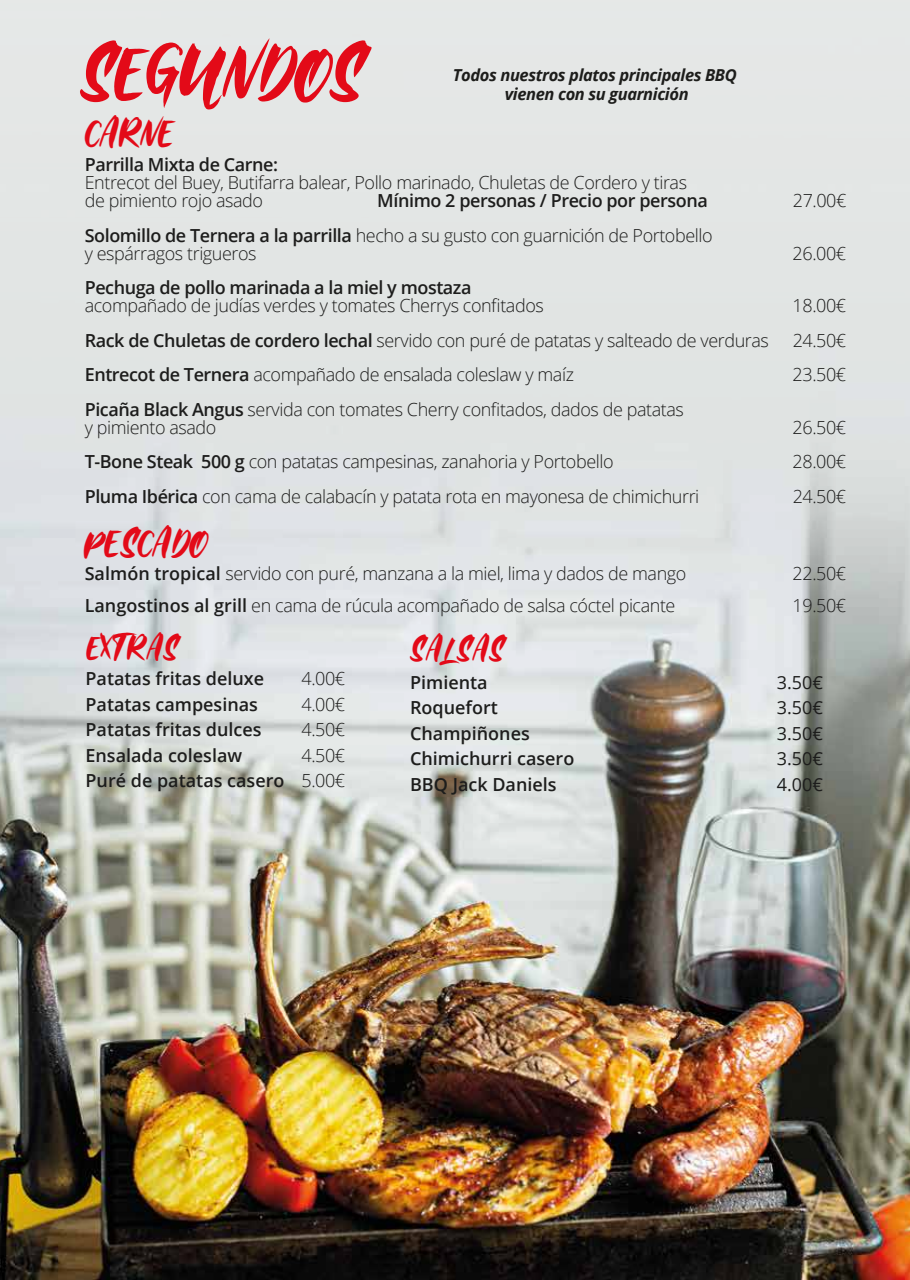
<style>
.page{position:relative;width:910px;height:1280px;background:#fff}
.page>*{position:absolute;margin:0;border:0;box-sizing:border-box;transform-origin:0 0}
.t1{font:86.4px "Mallent";color:#e30a18}
.t2{font:43.2px "Mallent";color:#e30a18}
.t3{font:37.5px "Mallent";color:#e30a18}
.t4{font:300 18px/18px "Open Sans";letter-spacing:-.025em;color:#1d1d1c}
.t5{font:600 18px/25.5px "Open Sans";color:#1d1d1c;text-align:right}
.t6{font:600 18px "Open Sans";letter-spacing:-.025em;color:#1d1d1c}
.t7{font:18px "Open Sans";color:#1d1d1c}
.t8{font:italic 700 16.5px/19.5px "Open Sans";letter-spacing:-.025em;color:#1d1d1b;text-align:center}
.s1{font-weight:600}
.s2{font-weight:300}
</style>
<div class="page">
<img style="left:0;top:0;width:910px;height:1280px">
<h1 class="t1" style="left:82px;top:12px;width:285px">SEGUNDOS</h1>
<h2 class="t2" style="left:86px;top:103px;width:90px">CARNE</h2>
<p class="t8" style="left:453px;top:64px;width:285px">Todos nuestros platos principales BBQ vienen con su guarnición</p>
<p class="t6" style="left:85px;top:152px;width:195px">Parrilla Mixta de Carne:</p>
<p class="t4" style="left:85px;top:173px;width:604px">Entrecot del Buey, Butifarra balear, Pollo marinado, Chuletas de Cordero y tiras de pimiento rojo asado</p>
<p class="t6" style="left:377px;top:188px;width:332px">Mínimo 2 personas / Precio por persona</p>
<p class="t4" style="left:793px;top:191px;width:55px">27.00€</p>
<p class="t4" style="left:85px;top:226px;width:629px"><span class="s1">Solomillo de Ternera a la parrilla</span> hecho a su gusto con guarnición de Portobello y espárragos trigueros</p>
<p class="t4" style="left:793px;top:244px;width:55px">26.00€</p>
<p class="t6" style="left:85px;top:275px;width:388px">Pechuga de pollo marinada a la miel y mostaza</p>
<p class="t4" style="left:85px;top:296px;width:461px">acompañado de judías verdes y tomates Cherrys confitados</p>
<p class="t4" style="left:793px;top:296px;width:55px">18.00€</p>
<p class="t4" style="left:85px;top:331px;width:686px"><span class="s1">Rack de Chuletas de cordero lechal</span> servido con puré de patatas y salteado de verduras</p>
<p class="t4" style="left:793px;top:331px;width:55px">24.50€</p>
<p class="t4" style="left:85px;top:365px;width:491px"><span class="s1">Entrecot de Ternera</span> acompañado de ensalada coleslaw y maíz</p>
<p class="t4" style="left:793px;top:365px;width:55px">23.50€</p>
<p class="t4" style="left:85px;top:400px;width:601px"><span class="s1">Picaña Black Angus</span> servida con tomates Cherry confitados, dados de patatas y pimiento asado</p>
<p class="t4" style="left:793px;top:418px;width:55px">26.50€</p>
<p class="t4" style="left:85px;top:452px;width:530px"><span class="s1">T-Bone Steak 500 g</span> con patatas campesinas, zanahoria y Portobello</p>
<p class="t4" style="left:793px;top:452px;width:55px">28.00€</p>
<p class="t4" style="left:85px;top:487px;width:616px"><span class="s1">Pluma Ibérica</span> con cama de calabacín y patata rota en mayonesa de chimichurri</p>
<p class="t4" style="left:793px;top:487px;width:55px">24.50€</p>
<h2 class="t2" style="left:85px;top:513px;width:125px">PESCADO</h2>
<p class="t4" style="left:85px;top:564px;width:603px"><span class="s1">Salmón tropical</span> servido con puré, manzana a la miel, lima y dados de mango</p>
<p class="t4" style="left:793px;top:564px;width:55px">22.50€</p>
<p class="t4" style="left:85px;top:596px;width:592px"><span class="s1">Langostinos al grill</span> en cama de rúcula acompañado de salsa cóctel picante</p>
<p class="t4" style="left:793px;top:596px;width:55px">19.50€</p>
<h3 class="t3" style="left:87px;top:621px;width:93px">EXTRAS</h3>
<h3 class="t3" style="left:411px;top:623px;width:95px">SALSAS</h3>
<p class="t5" style="left:86px;top:666px;width:180px">Patatas fritas deluxe</p>
<p class="t4" style="left:302px;top:669px;width:45px">4.00€</p>
<p class="t5" style="left:86px;top:691px;width:174px">Patatas campesinas</p>
<p class="t4" style="left:302px;top:695px;width:45px">4.00€</p>
<p class="t5" style="left:86px;top:717px;width:177px">Patatas fritas dulces</p>
<p class="t4" style="left:302px;top:720px;width:45px">4.50€</p>
<p class="t5" style="left:86px;top:742px;width:158px">Ensalada coleslaw</p>
<p class="t5" style="left:410px;top:669px;width:79px">Pimienta</p>
<p class="t7" style="left:777px;top:670px;width:48px">3.50€</p>
<p class="t5" style="left:410px;top:695px;width:89px">Roquefort</p>
<p class="t7" style="left:777px;top:695px;width:48px">3.50€</p>
<p class="t5" style="left:410px;top:720px;width:121px">Champiñones</p>
<p class="t7" style="left:777px;top:721px;width:48px">3.50€</p>
<p class="t5" style="left:410px;top:746px;width:166px">Chimichurri casero</p>
<p class="t7" style="left:777px;top:747px;width:48px">3.50€</p>
<p class="t5" style="left:410px;top:771px;width:148px">BBQ Jack Daniels</p>
<p class="t7" style="left:777px;top:772px;width:48px">4.00€</p>
<p class="t5" style="left:86px;top:742px;width:261px"><span class="s2">4.50€<br></span>Puré de patatas casero <span class="s2">5.00€</span></p>
</div>
